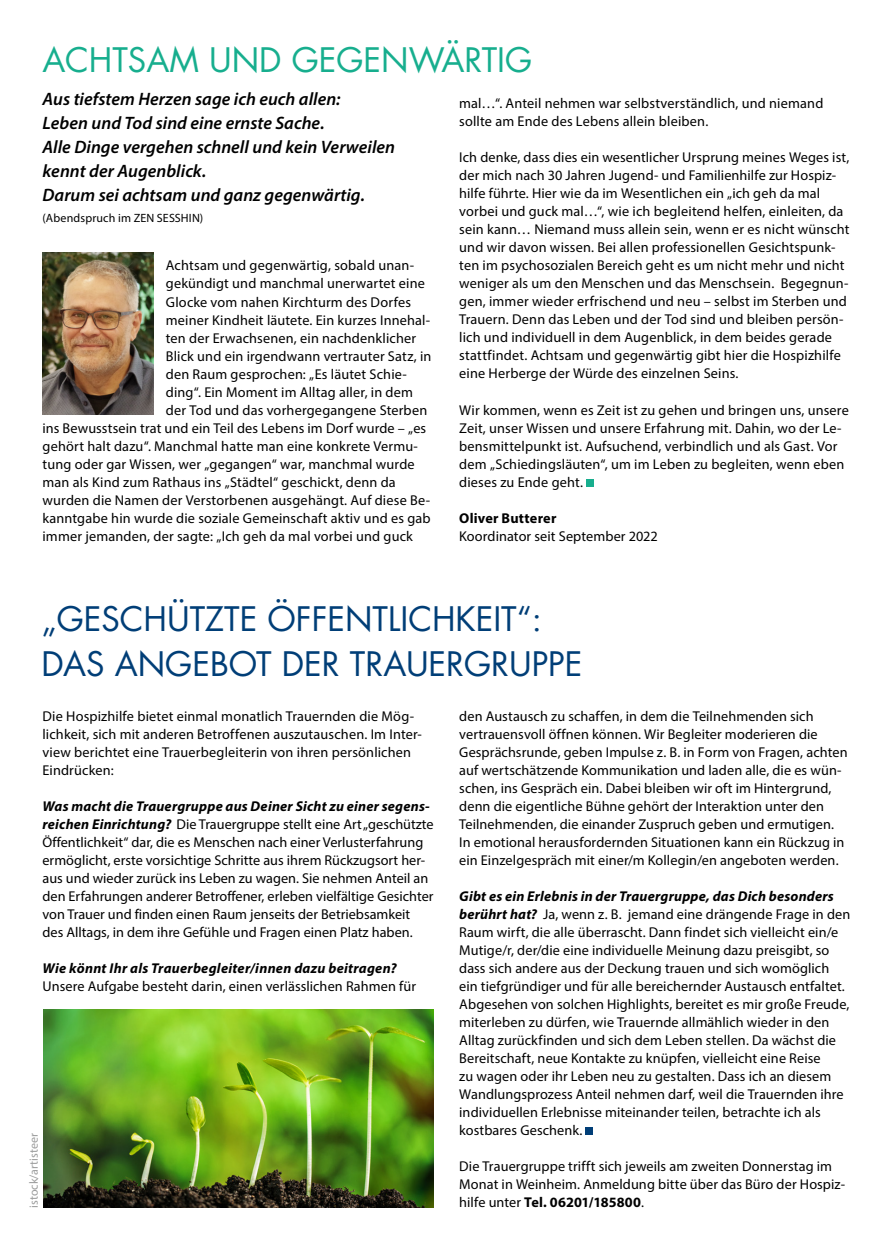
<style>
.page{position:relative;width:893px;height:1234px;background:#fff}
.page>*{position:absolute;margin:0;border:0;box-sizing:border-box;transform-origin:0 0}
.t1{font:33px/45px "Futura Com";color:#003e77}
.t2{font:33px "Futura Com";color:#17ae8e}
.t3{font:italic 600 18px/24px "Myriad Pro";color:#000}
.t4{font:14.25px/18px "Myriad Pro";letter-spacing:.01em;color:#000}
.t5{font:italic 700 14.25px "Myriad Pro";letter-spacing:.02em;color:#000}
.t6{font:700 14.25px "Myriad Pro";letter-spacing:.015em;color:#000}
.t7{font:12px "Myriad Pro";letter-spacing:.015em;color:#000}
.t8{font:12px "Myriad Pro";color:#9c9d9d}
.s1{font-weight:700;font-style:italic}
.s2{font-weight:700}
</style>
<div class="page">
<div style="left:586px;top:1127px;width:7px;height:7px;background:#003e77"></div>
<img style="left:44px;top:1009px;width:390px;height:197px">
<div style="left:586px;top:479px;width:8px;height:7px;background:#17ae8e"></div>
<img style="left:43px;top:252px;width:110px;height:162px">
<h1 class="t2" style="left:43px;top:38px;width:491px">ACHTSAM UND GEGENWÄRTIG</h1>
<p class="t3" style="left:43px;top:87px;width:354px">Aus tiefstem Herzen sage ich euch allen:<br>Leben und Tod sind eine ernste Sache.<br>Alle Dinge vergehen schnell und kein Verweilen kennt der Augenblick.<br>Darum sei achtsam und ganz gegenwärtig.</p>
<p class="t7" style="left:43px;top:211px;width:162px">(Abendspruch im ZEN SESSHIN)</p>
<p class="t4" style="left:166px;top:256px;width:250px">Achtsam und gegenwärtig, sobald unan-</p>
<p class="t4" style="left:166px;top:274px;width:261px">gekündigt und manchmal unerwartet eine</p>
<p class="t4" style="left:166px;top:292px;width:247px">Glocke vom nahen Kirchturm des Dorfes</p>
<p class="t4" style="left:166px;top:310px;width:266px">meiner Kindheit läutete. Ein kurzes Innehal-</p>
<p class="t4" style="left:166px;top:328px;width:252px">ten der Erwachsenen, ein nachdenklicher</p>
<p class="t4" style="left:166px;top:346px;width:267px">Blick und ein irgendwann vertrauter Satz, in</p>
<p class="t4" style="left:166px;top:364px;width:243px">den Raum gesprochen: „Es läutet Schie-</p>
<p class="t4" style="left:166px;top:382px;width:249px">ding“. Ein Moment im Alltag aller, in dem</p>
<p class="t4" style="left:166px;top:400px;width:263px">der Tod und das vorhergegangene Sterben</p>
<p class="t4" style="left:43px;top:418px;width:385px">ins Bewusstsein trat und ein Teil des Lebens im Dorf wurde – „es</p>
<p class="t4" style="left:43px;top:436px;width:377px">gehört halt dazu“. Manchmal hatte man eine konkrete Vermu-</p>
<p class="t4" style="left:43px;top:454px;width:374px">tung oder gar Wissen, wer „gegangen“ war, manchmal wurde</p>
<p class="t4" style="left:43px;top:472px;width:355px">man als Kind zum Rathaus ins „Städtel“ geschickt, denn da</p>
<p class="t4" style="left:43px;top:490px;width:389px">wurden die Namen der Verstorbenen ausgehängt. Auf diese Be-</p>
<p class="t4" style="left:43px;top:508px;width:390px">kanntgabe hin wurde die soziale Gemeinschaft aktiv und es gab</p>
<p class="t4" style="left:43px;top:526px;width:372px">immer jemanden, der sagte: „Ich geh da mal vorbei und guck</p>
<p class="t4" style="left:459px;top:94px;width:366px">mal…“. Anteil nehmen war selbstverständlich, und niemand sollte am Ende des Lebens allein bleiben.</p>
<p class="t4" style="left:459px;top:148px;width:392px">Ich denke, dass dies ein wesentlicher Ursprung meines Weges ist, der mich nach 30 Jahren Jugend- und Familienhilfe zur Hospiz&shy;hilfe führte. Hier wie da im Wesentlichen ein „ich geh da mal vorbei und guck mal…“, wie ich begleitend helfen, einleiten, da sein kann… Niemand muss allein sein, wenn er es nicht wünscht und wir davon wissen. Bei allen professionellen Gesichtspunk&shy;ten im psychosozialen Bereich geht es um nicht mehr und nicht weniger als um den Menschen und das Menschsein. Begegnun&shy;gen, immer wieder erfrischend und neu – selbst im Sterben und Trauern. Denn das Leben und der Tod sind und bleiben persön&shy;lich und individuell in dem Augenblick, in dem beides gerade stattfindet. Achtsam und gegenwärtig gibt hier die Hospizhilfe eine Herberge der Würde des einzelnen Seins.</p>
<p class="t4" style="left:459px;top:400px;width:391px">Wir kommen, wenn es Zeit ist zu gehen und bringen uns, unsere Zeit, unser Wissen und unsere Erfahrung mit. Dahin, wo der Le&shy;bensmittelpunkt ist. Aufsuchend, verbindlich und als Gast. Vor dem „Schiedingsläuten“, um im Leben zu begleiten, wenn eben dieses zu Ende geht.</p>
<p class="t6" style="left:459px;top:508px;width:99px">Oliver Butterer</p>
<p class="t4" style="left:459px;top:526px;width:200px">Koordinator seit September 2022</p>
<h1 class="t1" style="left:41px;top:595px;width:542px">„GESCHÜTZTE ÖFFENTLICHKEIT“:<br>DAS ANGEBOT DER TRAUERGRUPPE</h1>
<p class="t4" style="left:43px;top:706px;width:381px">Die Hospizhilfe bietet einmal monatlich Trauernden die Mög&shy;lichkeit, sich mit anderen Betroffenen auszutauschen. Im Inter&shy;view berichtet eine Trauerbegleiterin von ihren persönlichen Eindrücken:</p>
<p class="t4" style="left:43px;top:796px;width:393px"><span class="s1">Was macht die Trauergruppe aus Deiner Sicht zu einer segens&shy;reichen Einrichtung?</span> Die Trauergruppe stellt eine Art „geschützte Öffentlichkeit“ dar, die es Menschen nach einer Verlusterfahrung ermöglicht, erste vorsichtige Schritte aus ihrem Rückzugsort her&shy;aus und wieder zurück ins Leben zu wagen. Sie nehmen Anteil an den Erfahrungen anderer Betroffener, erleben vielfältige Gesichter von Trauer und finden einen Raum jenseits der Betriebsamkeit des Alltags, in dem ihre Gefühle und Fragen einen Platz haben.</p>
<p class="t5" style="left:43px;top:958px;width:356px">Wie könnt Ihr als Trauerbegleiter/innen dazu beitragen?</p>
<p class="t4" style="left:43px;top:976px;width:375px">Unsere Aufgabe besteht darin, einen verlässlichen Rahmen für</p>
<p class="t8" style="left:26px;top:1207px;width:76px;rotate:-90deg">istock/artisteer</p>
<p class="t4" style="left:459px;top:706px;width:390px">den Austausch zu schaffen, in dem die Teilnehmenden sich vertrauensvoll öffnen können. Wir Begleiter moderieren die Gesprächsrunde, geben Impulse z. B. in Form von Fragen, achten auf wertschätzende Kommunikation und laden alle, die es wün&shy;schen, ins Gespräch ein. Dabei bleiben wir oft im Hintergrund, denn die eigentliche Bühne gehört der Interaktion unter den Teilnehmenden, die einander Zuspruch geben und ermutigen.<br>In emotional herausfordernden Situationen kann ein Rückzug in ein Einzelgespräch mit einer/m Kollegin/en angeboten werden.</p>
<p class="t4" style="left:459px;top:886px;width:393px"><span class="s1">Gibt es ein Erlebnis in der Trauergruppe, das Dich besonders berührt hat?</span> Ja, wenn z. B. jemand eine drängende Frage in den Raum wirft, die alle überrascht. Dann findet sich vielleicht ein/e Mutige/r, der/die eine individuelle Meinung dazu preisgibt, so dass sich andere aus der Deckung trauen und sich womöglich ein tiefgründiger und für alle bereichernder Austausch entfaltet.<br>Abgesehen von solchen Highlights, bereitet es mir große Freude, miterleben zu dürfen, wie Trauernde allmählich wieder in den Alltag zurückfinden und sich dem Leben stellen. Da wächst die Bereitschaft, neue Kontakte zu knüpfen, vielleicht eine Reise<br>zu wagen oder ihr Leben neu zu gestalten. Dass ich an diesem Wandlungsprozess Anteil nehmen darf, weil die Trauernden ihre individuellen Erlebnisse miteinander teilen, betrachte ich als kostbares Geschenk.</p>
<p class="t4" style="left:459px;top:1156px;width:387px">Die Trauergruppe trifft sich jeweils am zweiten Donnerstag im<br>Monat in Weinheim. Anmeldung bitte über das Büro der Hospiz&shy;hilfe unter <span class="s2">Tel. 06201/185800</span>.</p>
</div>
